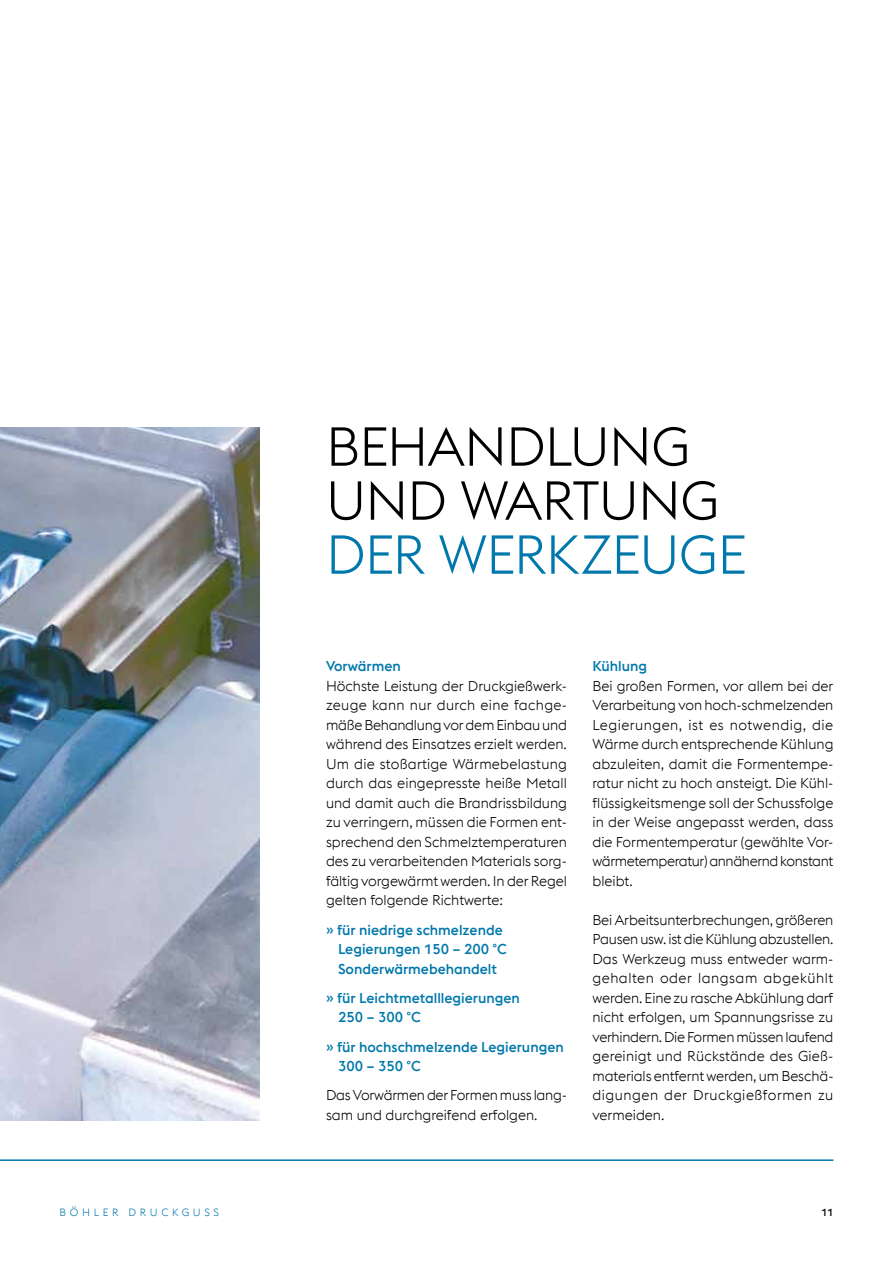
<style>
.page{position:relative;width:893px;height:1263px;background:#fff}
.page>*{position:absolute;margin:0;border:0;box-sizing:border-box;transform-origin:0 0}
.t1{font:300 54px/54px "voestalpine";letter-spacing:-.015em;color:#000}
.t2{font:300 54px "voestalpine";letter-spacing:-.015em;color:#0078ab}
.t3{font:300 14.25px/19.5px "voestalpine";letter-spacing:-.005em;color:#000;text-align:justify}
.t4{font:500 14.25px/19.5px "voestalpine";color:#0078ab}
.t5{font:300 10.5px "voestalpine";letter-spacing:.35em;color:#0078ab}
.t6{font:500 10.5px "voestalpine";color:#000}
</style>
<div class="page">
<hr style="left:0;top:1159px;width:833px;height:2px;background:#0078ab">
<img style="left:0;top:427px;width:259px;height:693px">
<h1 class="t1" style="left:326px;top:420px;width:395px">BEHANDLUNG<br>UND WARTUNG</h1>
<h1 class="t2" style="left:326px;top:524px;width:423px">DER WERKZEUGE</h1>
<p class="t4" style="left:326px;top:656px;width:76px">Vorwärmen</p>
<p class="t3" style="left:326px;top:676px;width:243px">Höchste Leistung der Druckgießwerk&shy;zeuge kann nur durch eine fachge&shy;mäße Behandlung vor dem Einbau und während des Einsatzes erzielt werden.<br>Um die stoßartige Wärmebelastung durch das eingepresste heiße Metall und damit auch die Brandrissbildung zu verringern, müssen die Formen ent&shy;sprechend den Schmelztemperaturen des zu verarbeitenden Materials sorg&shy;fältig vorgewärmt werden. In der Regel gelten folgende Richtwerte:</p>
<p class="t4" style="left:338px;top:920px;width:170px;text-indent:-12px">» für niedrige schmelzende<br>Legierungen 150 – 200 °C<br>Sonderwärmebehandelt</p>
<p class="t4" style="left:338px;top:988px;width:183px;text-indent:-12px">» für Leichtmetalllegierungen<br>250 – 300 °C</p>
<p class="t4" style="left:338px;top:1037px;width:227px;text-indent:-12px">» für hochschmelzende Legierungen<br>300 – 350 °C</p>
<p class="t3" style="left:326px;top:1086px;width:242px">Das Vorwärmen der Formen muss lang&shy;sam und durchgreifend erfolgen.</p>
<p class="t4" style="left:592px;top:656px;width:56px">Kühlung</p>
<p class="t3" style="left:592px;top:676px;width:242px">Bei großen Formen, vor allem bei der Verarbeitung von hoch-schmelzenden Legierungen, ist es notwendig, die Wärme durch entsprechende Kühlung abzuleiten, damit die Formentempe&shy;ratur nicht zu hoch ansteigt. Die Kühl&shy;flüssigkeitsmenge soll der Schussfolge in der Weise angepasst werden, dass die Formentemperatur (gewählte Vor&shy;wärmetemperatur) annähernd konstant bleibt.</p>
<p class="t3" style="left:592px;top:910px;width:243px">Bei Arbeitsunterbrechungen, größeren Pausen usw. ist die Kühlung abzustellen.<br>Das Werkzeug muss entweder warm&shy;gehalten oder langsam abgekühlt werden. Eine zu rasche Abkühlung darf nicht erfolgen, um Spannungsrisse zu verhindern. Die Formen müssen laufend gereinigt und Rückstände des Gieß&shy;materials entfernt werden, um Beschä&shy;digungen der Druckgießformen zu vermeiden.</p>
<p class="t5" style="left:60px;top:1206px;width:161px">BÖHLER DRUCKGUSS</p>
<p class="t6" style="left:821px;top:1205px;width:14px">11</p>
</div>
